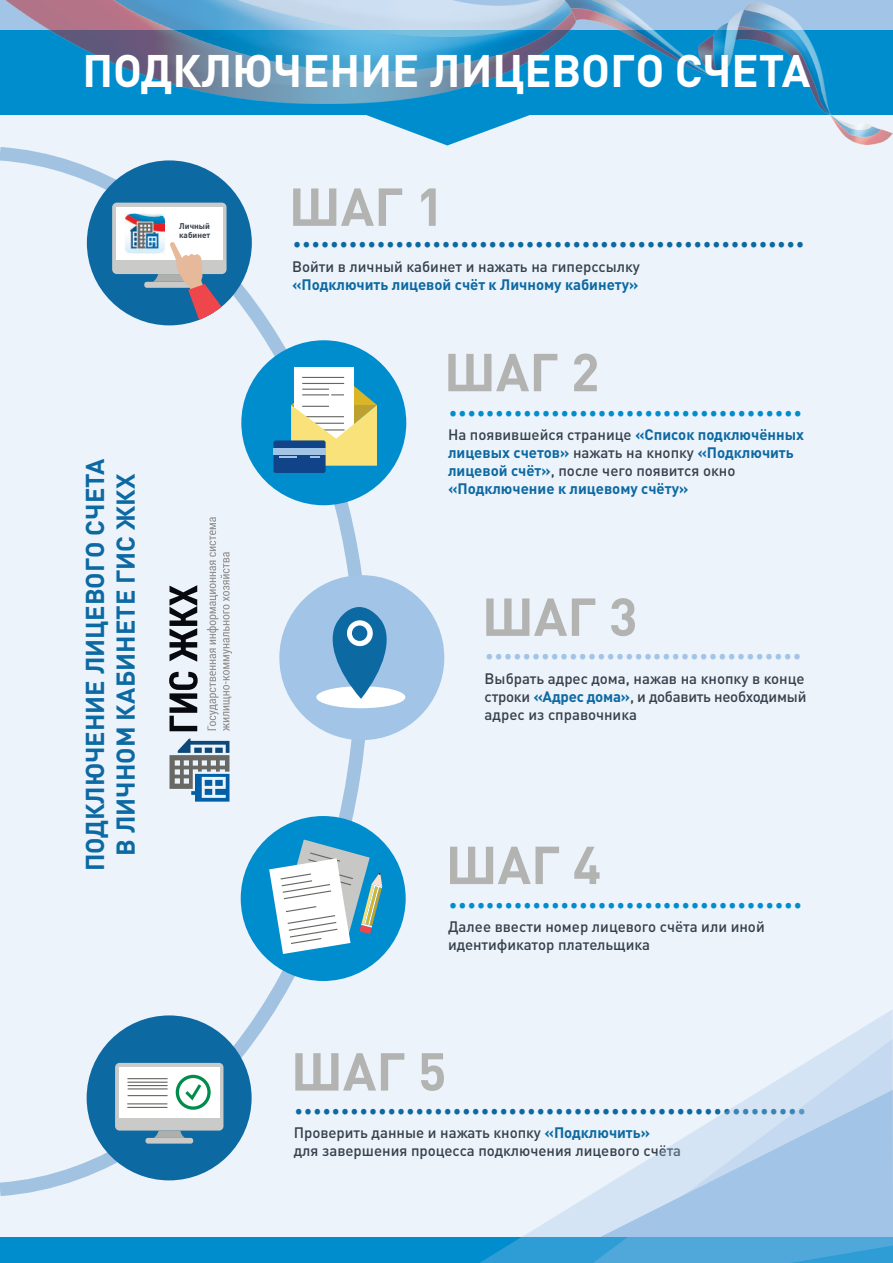
<style>
.page{position:relative;width:893px;height:1263px;background:#ecf3fa}
.page>*{position:absolute;margin:0;border:0;box-sizing:border-box;transform-origin:0 0}
.t1{font:700 52.5px "DIN Pro";color:#b3b4b2}
.t2{font:45px "Myriad Pro";color:#0d69a2}
.t3{font:45px "Myriad Pro";color:#008dce}
.t4{font:45px "Myriad Pro";color:#a1c4e7}
.t5{font:700 45px "DIN Pro";color:#fff}
.t6{font:700 25.5px/30.6px "DIN Pro";color:#0d69a2;text-align:center}
.t7{font:500 15px/18px "DIN Pro";color:#35404c}
.t8{font:700 15px/18px "DIN Pro";color:#0d69a2}
.t9{font:700 8.25px/8.7px "DIN Pro";color:#35404c}
.s1{font-weight:500;color:#35404c}
.s2{font-weight:700;color:#0d69a2}
</style>
<div class="page">
<svg style="left:366px;top:115px;width:164px;height:30px"></svg>
<svg style="left:0;top:139px;width:384px;height:1057px"></svg>
<div style="left:0;top:0;width:893px;height:103px;background:#a1c4e7"></div>
<div style="left:0;top:30px;width:893px;height:85px;background:#008dce"></div>
<img style="left:743px;top:2px;width:39px;height:9px">
<img style="left:743px;top:11px;width:87px;height:103px">
<img style="left:576px;top:0;width:123px;height:72px">
<img style="left:829px;top:114px;width:64px;height:31px">
<img style="left:713px;top:26px;width:11px;height:49px">
<img style="left:699px;top:35px;width:16px;height:40px">
<img style="left:722px;top:11px;width:21px;height:59px">
<img style="left:132px;top:0;width:444px;height:103px">
<img style="left:5px;top:0;width:567px;height:71px">
<img style="left:100px;top:0;width:464px;height:36px">
<div style="left:0;top:1238px;width:893px;height:25px;background:#008dce"></div>
<svg style="left:479px;top:1010px;width:414px;height:253px"></svg>
<svg style="left:535px;top:1039px;width:358px;height:224px"></svg>
<div style="left:87px;top:160px;width:165px;height:165px;background:#0d69a2;border-radius:50%"></div>
<div style="left:241px;top:340px;width:165px;height:165px;background:#008dce;border-radius:50%"></div>
<div style="left:279px;top:575px;width:165px;height:165px;background:#a1c4e7;border-radius:50%"></div>
<div style="left:87px;top:1015px;width:165px;height:165px;background:#0d69a2;border-radius:50%"></div>
<div style="left:241px;top:816px;width:165px;height:165px;background:#008dce;border-radius:50%"></div>
<svg style="left:207px;top:517px;width:25px;height:214px"></svg>
<svg style="left:169px;top:585px;width:29px;height:146px"></svg>
<svg style="left:169px;top:739px;width:60px;height:63px"></svg>
<div style="left:294px;top:368px;width:59px;height:74px;background:#fff"></div>
<div style="left:273px;top:440px;width:53px;height:33px;background:#104387;border-radius:2px"></div>
<div style="left:273px;top:448px;width:53px;height:7px;background:#a1c4e7"></div>
<svg style="left:280px;top:371px;width:97px;height:95px"></svg>
<div style="left:316px;top:686px;width:89px;height:22px;background:#fff;border-radius:50%"></div>
<svg style="left:326px;top:607px;width:67px;height:92px"></svg>
<div style="left:347px;top:620px;width:26px;height:26px;background:#fff;border-radius:50%"></div>
<div style="left:352px;top:625px;width:15px;height:16px;background:#0d69a2;border-radius:50%"></div>
<svg style="left:269px;top:839px;width:113px;height:115px"></svg>
<div style="left:115px;top:1063px;width:108px;height:67px;background:#cacac8;border-radius:4px"></div>
<div style="left:146px;top:1138px;width:47px;height:5px;background:#cacac8;border-radius:2px"></div>
<svg style="left:154px;top:1130px;width:31px;height:8px"></svg>
<div style="left:119px;top:1067px;width:101px;height:50px;background:#fff"></div>
<hr style="left:127px;top:1078px;width:41px;height:1px;background:#656561">
<hr style="left:127px;top:1082px;width:41px;height:1px;background:#656561">
<hr style="left:127px;top:1103px;width:40px;height:1px;background:#656561">
<hr style="left:127px;top:1107px;width:40px;height:1px;background:#656561">
<hr style="left:128px;top:1085px;width:40px;height:1px;background:#656561">
<hr style="left:128px;top:1088px;width:40px;height:1px;background:#656561">
<hr style="left:128px;top:1095px;width:40px;height:1px;background:#656561">
<svg style="left:176px;top:1075px;width:35px;height:35px"></svg>
<div style="left:179px;top:1078px;width:28px;height:28px;background:#fff;border-radius:50%"></div>
<svg style="left:182px;top:1081px;width:22px;height:22px"></svg>
<div style="left:112px;top:203px;width:115px;height:71px;background:#cacac8;border-radius:5px"></div>
<div style="left:144px;top:282px;width:51px;height:6px;background:#cacac8;border-radius:3px"></div>
<div style="left:116px;top:207px;width:106px;height:53px;background:#fff"></div>
<img style="left:125px;top:213px;width:40px;height:40px">
<svg style="left:153px;top:242px;width:69px;height:78px"></svg>
<h2 class="t5" style="left:82px;top:33px;width:730px">ПОДКЛЮЧЕНИЕ ЛИЦЕВОГО СЧЕТА</h2>
<p class="t9" style="left:179px;top:221px;width:32px">Личный кабинет</p>
<h3 class="t6" style="left:77px;top:871px;width:414px;rotate:-90deg">ПОДКЛЮЧЕНИЕ ЛИЦЕВОГО СЧЕТА<br>В ЛИЧНОМ КАБИНЕТЕ ГИС ЖКХ</h3>
<h1 class="t1" style="left:289px;top:163px;width:157px">ШАГ 1</h1>
<h2 class="t2" style="left:292px;top:204px;width:514px">.......................................................</h2>
<p class="t7" style="left:292px;top:256px;width:349px">Войти в личный кабинет и нажать на гиперссылку</p>
<p class="t8" style="left:292px;top:273px;width:348px">«Подключить лицевой счёт к Личному кабинету»</p>
<h1 class="t1" style="left:444px;top:328px;width:157px">ШАГ 2</h1>
<h2 class="t3" style="left:448px;top:373px;width:355px">......................................</h2>
<p class="t8" style="left:448px;top:424px;width:358px"><span class="s1">На появившейся странице</span> «Список подключённых лицевых счетов» <span class="s1">нажать на кнопку</span> «Подключить лицевой счёт»<span class="s1">, после чего появится окно </span>«Подключение к лицевому счёту»</p>
<h1 class="t1" style="left:482px;top:573px;width:157px">ШАГ 3</h1>
<h2 class="t4" style="left:485px;top:616px;width:318px">..................................</h2>
<p class="t7" style="left:485px;top:667px;width:323px;text-align:justify">Выбрать адрес дома, нажав на кнопку в конце строки <span class="s2">«Адрес дома»</span>, и добавить необходимый адрес из справочника</p>
<h1 class="t1" style="left:446px;top:821px;width:157px">ШАГ 4</h1>
<h2 class="t3" style="left:448px;top:865px;width:355px">......................................</h2>
<p class="t7" style="left:448px;top:916px;width:318px">Далее ввести номер лицевого счёта или иной идентификатор плательщика</p>
<h1 class="t1" style="left:291px;top:1028px;width:157px">ШАГ 5</h1>
<h2 class="t2" style="left:294px;top:1071px;width:514px">.......................................................</h2>
<p class="t7" style="left:294px;top:1122px;width:389px">Проверить данные и нажать кнопку <span class="s2">«Подключить»<br></span>для завершения процесса подключения лицевого счёта</p>
</div>
